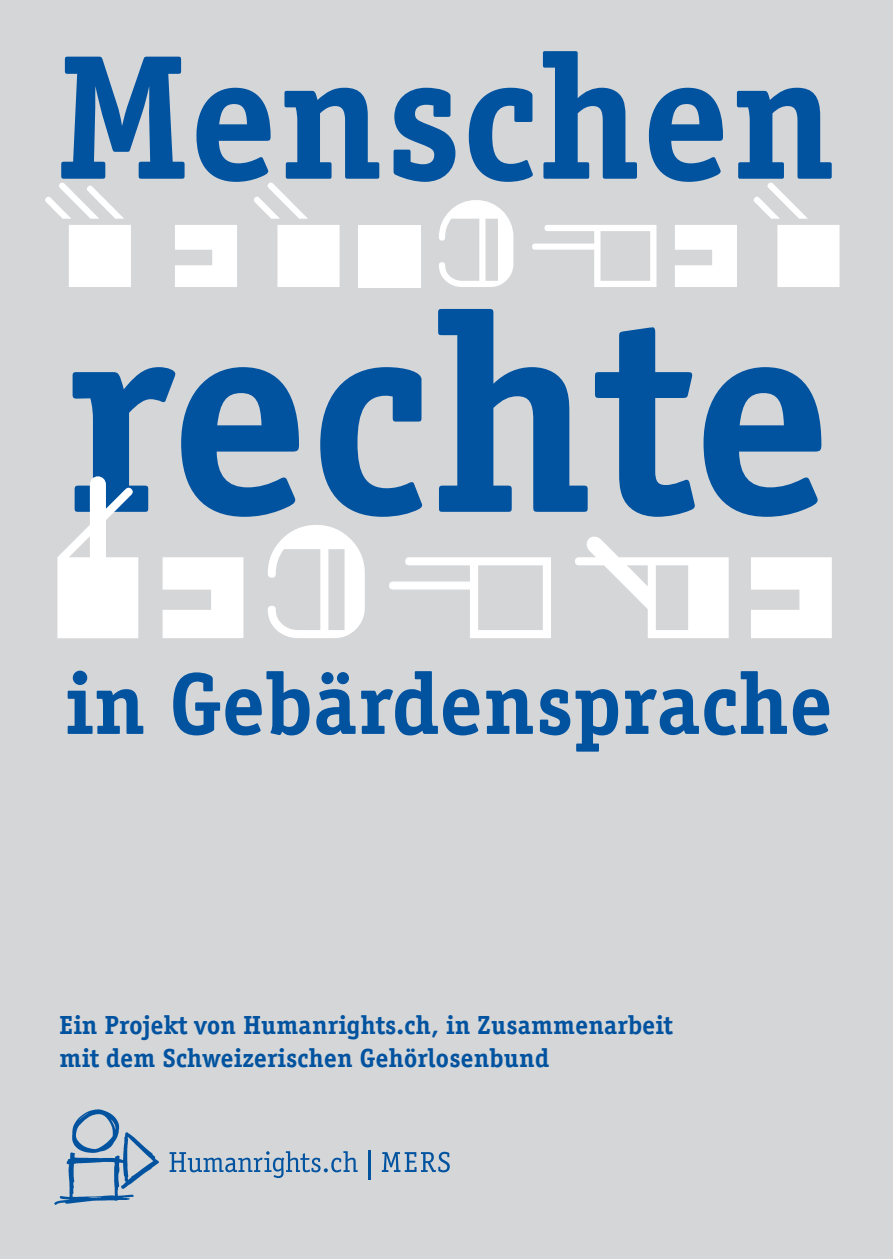
<style>
.page{position:relative;width:893px;height:1259px;background:#d5d6d8}
.page>*{position:absolute;margin:0;border:0;box-sizing:border-box;transform-origin:0 0}
.t1{font:700 291px "Officina Serif";letter-spacing:.01em;color:#0153a0}
.t2{font:207px "Sutton DE";color:#fff}
.t3{font:700 183px "Officina Serif";letter-spacing:.01em;color:#0153a0}
.t4{font:159px "Sutton DE";color:#fff}
.t5{font:700 90px "Officina Serif";letter-spacing:.01em;color:#0153a0}
.t6{font:700 27px/33px "Officina Serif";letter-spacing:.01em;color:#0153a0}
</style>
<div class="page">
<img style="left:54px;top:1109px;width:105px;height:95px">
<svg style="left:170px;top:1151px;width:188px;height:27px"></svg>
<hr style="left:368px;top:1149px;width:2px;height:30px;background:#0153a0">
<svg style="left:382px;top:1151px;width:68px;height:21px"></svg>
<h3 class="t3" style="left:57px;top:9px;width:780px">Menschen</h3>
<h3 class="t4" style="left:41px;top:135px;width:813px">m enschen</h3>
<h1 class="t1" style="left:62px;top:242px;width:769px">rechte</h1>
<h2 class="t2" style="left:49px;top:440px;width:800px">rechte</h2>
<h3 class="t5" style="left:65px;top:650px;width:768px">in Gebärdensprache</h3>
<p class="t6" style="left:60px;top:1008px;width:615px">Ein Projekt von Humanrights.ch, in Zusammenarbeit mit dem Schweizerischen Gehörlosenbund</p>
</div>
